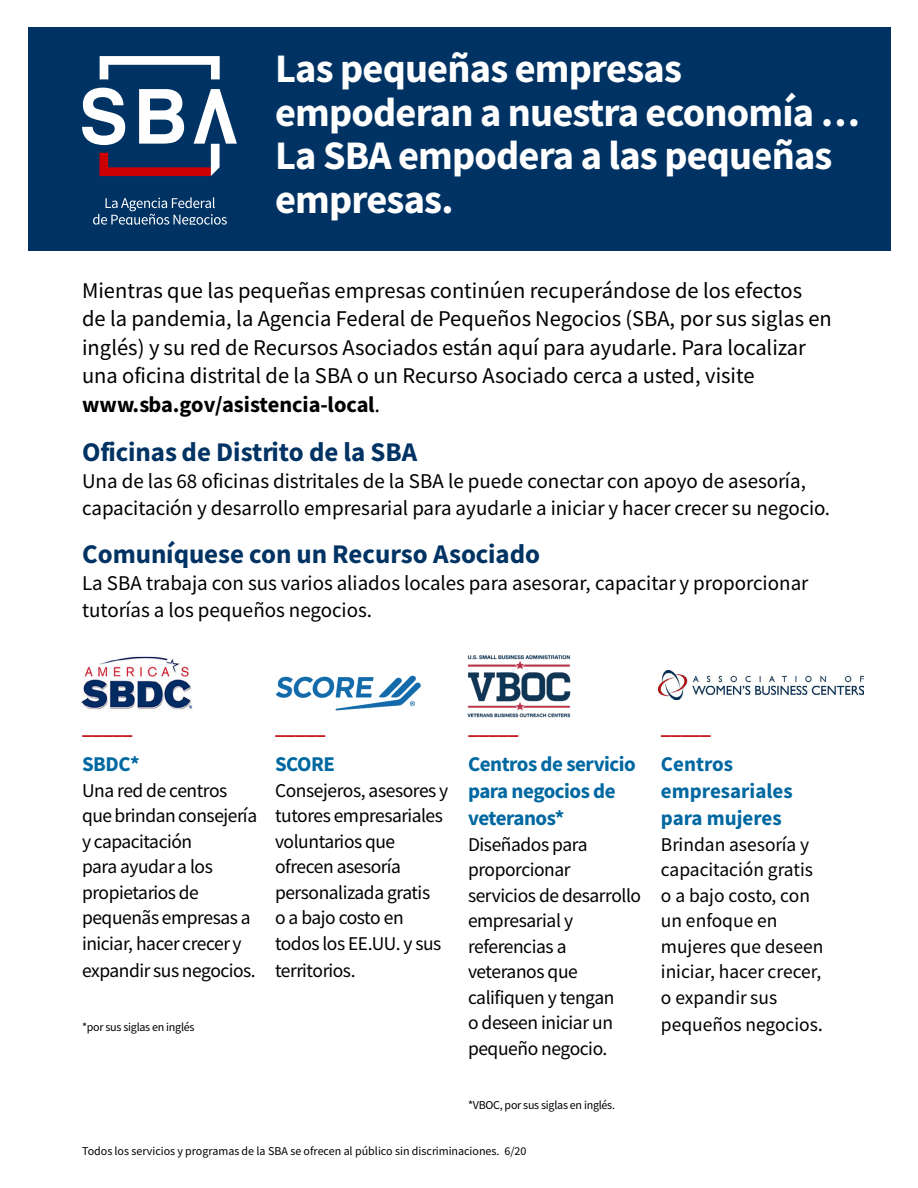
<style>
.page{position:relative;width:918px;height:1188px;background:#fff}
.page>*{position:absolute;margin:0;border:0;box-sizing:border-box;transform-origin:0 0}
.t1{font:700 40.5px/43.5px "Source Sans Pro";letter-spacing:-.02em;color:#fff}
.t2{font:27px "Source Sans Variable";letter-spacing:.04em;color:#003363}
.intro_text{font:22.5px/28.5px "Source Sans Variable";letter-spacing:.02em;color:#000}
.body_text{font:21px/27px "Source Sans Variable";letter-spacing:.02em;color:#000}
.t3{font:700 21px/27px "Source Sans Pro";letter-spacing:-.02em;color:#0068a1}
.t4{font:700 21px/27px "Source Sans Pro";color:#0068a1}
.t5{font:21px "Source Sans Variable";color:#c4161c}
.body_text-2{font:19.5px/25.7px "Source Sans Variable";color:#000}
.t6{font:19.5px/25.5px "Source Sans Pro";letter-spacing:-.02em;color:#000}
.body_text-3{font:19.5px/25.7px "Source Sans Variable";letter-spacing:.02em;color:#000}
.disclaimer_text{font:12px "Source Sans Variable";letter-spacing:.02em;color:#000}
.t7{font:12px "Source Sans Pro";letter-spacing:-.02em;color:#000}
.s1{font-size:21px}
</style>
<div class="page">
<div style="left:28px;top:27px;width:863px;height:224px;background:#003363"></div>
<svg style="left:100px;top:56px;width:120px;height:23px"></svg>
<svg style="left:82px;top:88px;width:155px;height:88px"></svg>
<svg style="left:93px;top:197px;width:134px;height:27px"></svg>
<img style="left:467px;top:655px;width:104px;height:63px">
<img style="left:81px;top:656px;width:112px;height:54px">
<img style="left:275px;top:675px;width:146px;height:36px">
<img style="left:659px;top:671px;width:205px;height:29px">
<p class="t1" style="left:275px;top:47px;width:587px">Las pequeñas empresas empoderan a nuestra economía …<br>La SBA empodera a las pequeñas empresas.</p>
<p class="intro_text" style="left:82px;top:276px;width:751px">Mientras que las pequeñas empresas continúen recuperándose de los efectos<br>de la pandemia, la Agencia Federal de Pequeños Negocios (SBA, por sus siglas en inglés) y su red de Recursos Asociados están aquí para ayudarle. Para localizar una oficina distrital de la SBA o un Recurso Asociado cerca a usted, visite www.sba.gov/asistencia-local.</p>
<p class="t2" style="left:82px;top:435px;width:335px">Oficinas de Distrito de la SBA</p>
<p class="body_text" style="left:82px;top:467px;width:749px">Una de las 68 oficinas distritales de la SBA le puede conectar con apoyo de asesoría, capacitación y desarrollo empresarial para ayudarle a iniciar y hacer crecer su negocio.</p>
<p class="t2" style="left:82px;top:538px;width:459px">Comuníquese con un Recurso Asociado</p>
<p class="body_text" style="left:82px;top:570px;width:727px">La SBA trabaja con sus varios aliados locales para asesorar, capacitar y proporcionar tutorías a los pequeños negocios.</p>
<p class="t5" style="left:82px;top:714px;width:52px">_____</p>
<p class="t3" style="left:82px;top:751px;width:59px">SBDC*</p>
<p class="body_text-2" style="left:82px;top:778px;width:176px">Una red de centros que brindan consejería y capacitación<br>para ayudar a los propietarios de pequenãs empresas a iniciar, hacer crecer y expandir sus negocios.</p>
<p class="t7" style="left:82px;top:1019px;width:114px">*por sus siglas en inglés</p>
<p class="t5" style="left:275px;top:714px;width:52px">_____</p>
<p class="t3" style="left:275px;top:751px;width:62px">SCORE</p>
<p class="body_text-2" style="left:275px;top:778px;width:174px">Consejeros, asesores y tutores empresariales voluntarios que ofrecen asesoría personalizada gratis<br>o a bajo costo en todos los EE.UU. y sus territorios.</p>
<p class="t5" style="left:468px;top:714px;width:52px">_____</p>
<p class="t3" style="left:468px;top:751px;width:169px">Centros de servicio para negocios de veteranos*</p>
<p class="t6" style="left:468px;top:831px;width:175px">Diseñados para proporcionar servicios de desarrollo empresarial y referencias a veteranos que califiquen y tengan<br>o deseen iniciar un pequeño negocio.</p>
<p class="t7" style="left:468px;top:1097px;width:149px">*VBOC, por sus siglas en inglés.</p>
<p class="disclaimer_text" style="left:82px;top:1144px;width:446px">Todos los servicios y programas de la SBA se ofrecen al público sin discriminaciones. 6/20</p>
<p class="t5" style="left:661px;top:714px;width:51px">_____</p>
<p class="t4" style="left:661px;top:751px;width:133px">Centros empresariales para mujeres</p>
<p class="body_text-3" style="left:661px;top:832px;width:164px">Brindan asesoría y capacitación gratis o a bajo costo, con un enfoque en mujeres que deseen iniciar, hacer crecer, o expandir sus pequeños negocios<span class="s1">.</span></p>
</div>
